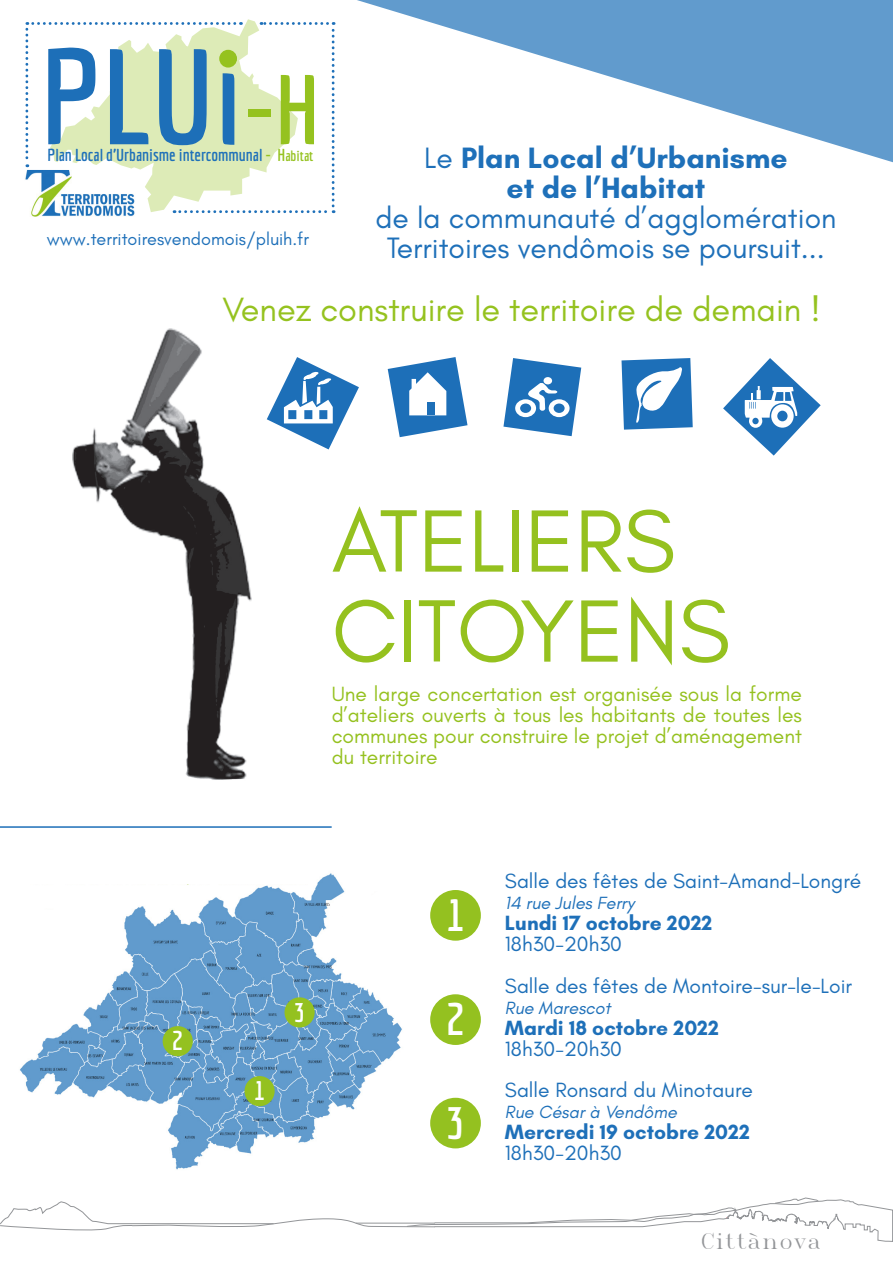
<style>
.page{position:relative;width:893px;height:1263px;background:#fff}
.page>*{position:absolute;margin:0;border:0;box-sizing:border-box;transform-origin:0 0}
.t1{font:700 132.15px "Economica";color:#1d6fb8}
.t2{font:700 96.3px "Economica";color:#95c21f}
.t3{font:90px "Glacial Indifference";color:#95c11f}
.t4{font:700 45px "Economica";color:#fff}
.t5{font:34.35px "Glacial Indifference";color:#95c21f}
.t6{font:30px/30px "Glacial Indifference";color:#1e70b9;text-align:center}
.t7{font:700 30px "Glacial Indifference";color:#1e70b9}
.t8{font:700 26.85px "Economica";color:#fff}
.t9{font:21px/21px "Glacial Indifference";color:#95c11f;text-align:justify}
.t10{font:21px "Glacial Indifference";color:#1e70b9}
.t11{font:700 21px "Glacial Indifference";color:#1e70b9}
.t12{font:21px "Roman T";color:#939598}
.t13{font:italic 18px "Glacial Indifference";color:#1e70b9}
.t14{font:18px "Glacial Indifference";color:#1e70b9}
.t15{font:700 16.95px "Economica";color:#1e70b9}
.t16{font:700 14.55px "Economica";color:#95c21f}
.s1{font-size:16.95px}
.s2{font-weight:400}
</style>
<div class="page">
<img style="left:31px;top:213px;width:104px;height:4px">
<svg style="left:25px;top:22px;width:310px;height:191px"></svg>
<svg style="left:0;top:1197px;width:893px;height:45px"></svg>
<img style="left:72px;top:329px;width:179px;height:451px">
<img style="left:20px;top:873px;width:382px;height:297px">
<div style="left:0;top:850px;width:312px;height:34px;background:#fff"></div>
<div style="left:10px;top:910px;width:73px;height:82px;background:#fff"></div>
<svg style="left:339px;top:884px;width:63px;height:80px"></svg>
<svg style="left:347px;top:1077px;width:97px;height:84px"></svg>
<div style="left:0;top:879px;width:29px;height:27px;background:#fff"></div>
<div style="left:430px;top:890px;width:51px;height:51px;background:#94c120;border-radius:50%"></div>
<div style="left:430px;top:994px;width:51px;height:51px;background:#94c120;border-radius:50%"></div>
<div style="left:430px;top:1098px;width:51px;height:50px;background:#94c120;border-radius:50%"></div>
<div style="left:244px;top:1076px;width:31px;height:30px;background:#94c120;border-radius:50%"></div>
<div style="left:163px;top:1026px;width:30px;height:30px;background:#94c120;border-radius:50%"></div>
<div style="left:284px;top:997px;width:31px;height:30px;background:#94c120;border-radius:50%"></div>
<svg style="left:267px;top:357px;width:92px;height:92px"></svg>
<svg style="left:503px;top:358px;width:78px;height:78px"></svg>
<svg style="left:388px;top:357px;width:79px;height:80px"></svg>
<div style="left:428px;top:402px;width:7px;height:12px;background:#1d6fb8"></div>
<svg style="left:621px;top:358px;width:72px;height:72px"></svg>
<svg style="left:723px;top:358px;width:98px;height:98px"></svg>
<hr style="left:0;top:826px;width:332px;height:2px;background:#1d6fb8">
<svg style="left:357px;top:0;width:536px;height:162px"></svg>
<p class="t1" style="left:40px;top:20px;width:205px">PLUi</p>
<p class="t15" style="left:47px;top:145px;width:216px">Plan Local d’Urbanisme intercommunal</p>
<p class="t2" style="left:244px;top:54px;width:78px">-H</p>
<p class="t16" style="left:266px;top:148px;width:49px"><span class="s1">- H</span>abitat</p>
<p class="t14" style="left:47px;top:228px;width:264px">www.territoiresvendomois/pluih.fr</p>
<p class="t7" style="left:424px;top:139px;width:365px"><span class="s2">Le</span> Plan Local d’Urbanisme</p>
<p class="t7" style="left:507px;top:169px;width:200px">et de l’Habitat</p>
<p class="t6" style="left:375px;top:204px;width:462px">de la communauté d’agglomération<br>Territoires vendômois se poursuit...</p>
<p class="t5" style="left:223px;top:290px;width:600px">Venez construire le territoire de demain !</p>
<p class="t3" style="left:332px;top:491px;width:345px">ATELIERS</p>
<p class="t3" style="left:332px;top:581px;width:400px">CITOYENS</p>
<p class="t9" style="left:332px;top:684px;width:472px">Une large concertation est organisée sous la forme d’ateliers ouverts à tous les habitants de toutes les communes pour construire le projet d’aménagement du territoire</p>
<p class="t8" style="left:172px;top:1025px;width:12px">2</p>
<p class="t8" style="left:254px;top:1075px;width:12px">1</p>
<p class="t8" style="left:294px;top:996px;width:12px">3</p>
<p class="t4" style="left:446px;top:889px;width:20px">1</p>
<p class="t4" style="left:446px;top:993px;width:20px">2</p>
<p class="t4" style="left:446px;top:1096px;width:20px">3</p>
<p class="t10" style="left:505px;top:869px;width:358px">Salle des fêtes de Saint-Amand-Longré</p>
<p class="t13" style="left:505px;top:893px;width:135px">14 rue Jules Ferry</p>
<p class="t11" style="left:505px;top:910px;width:209px">Lundi 17 octobre 2022</p>
<p class="t10" style="left:505px;top:932px;width:119px">18h30-20h30</p>
<p class="t10" style="left:505px;top:974px;width:349px">Salle des fêtes de Montoire-sur-le-Loir</p>
<p class="t13" style="left:505px;top:998px;width:111px">Rue Marescot</p>
<p class="t11" style="left:505px;top:1015px;width:216px">Mardi 18 octobre 2022</p>
<p class="t10" style="left:505px;top:1037px;width:119px">18h30-20h30</p>
<p class="t10" style="left:505px;top:1078px;width:249px">Salle Ronsard du Minotaure</p>
<p class="t13" style="left:505px;top:1102px;width:177px">Rue César à Vendôme</p>
<p class="t11" style="left:505px;top:1118px;width:246px">Mercredi 19 octobre 2022</p>
<p class="t10" style="left:505px;top:1141px;width:119px">18h30-20h30</p>
<p class="t12" style="left:700px;top:1227px;width:123px">Cittànova</p>
</div>
